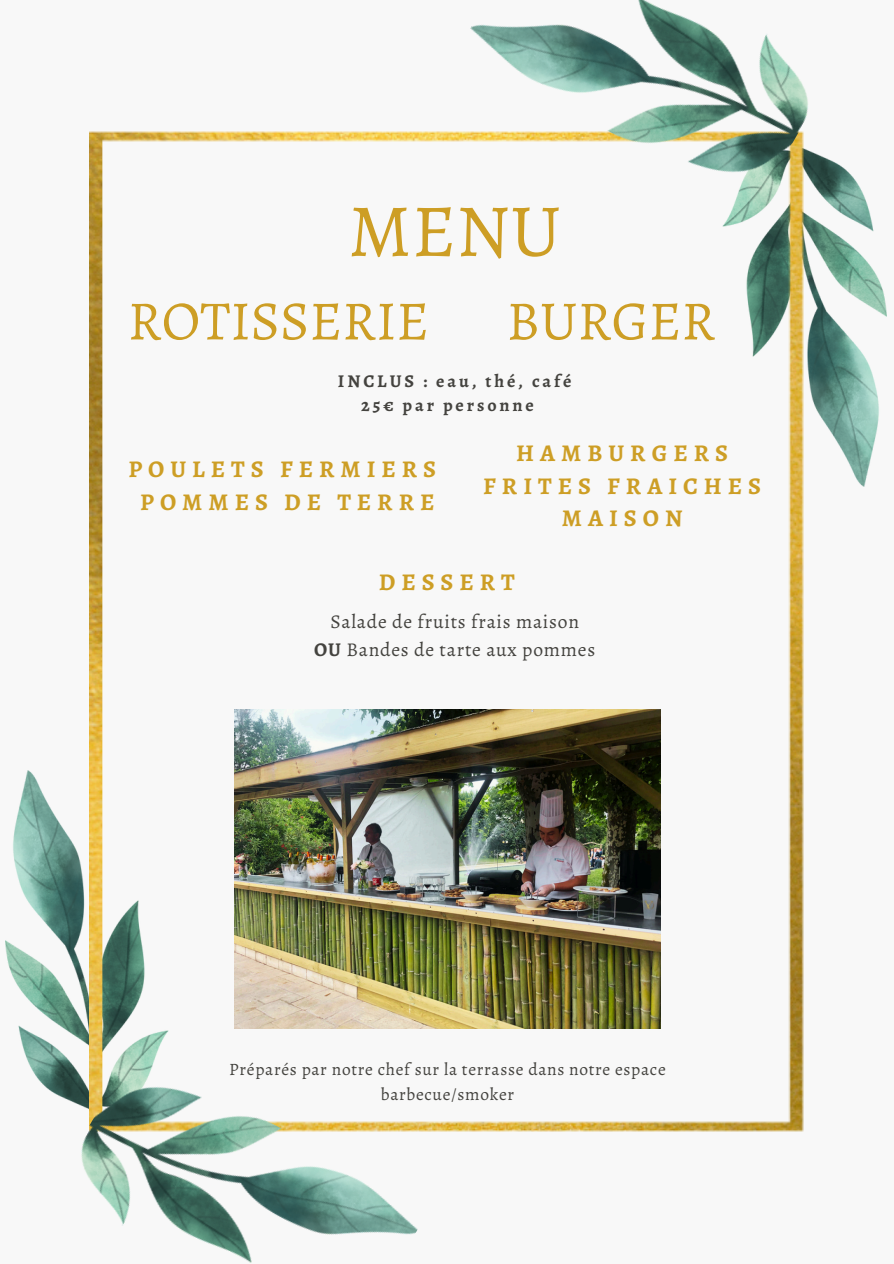
<style>
.page{position:relative;width:894px;height:1264px;background:#fff}
.page>*{position:absolute;margin:0;border:0;box-sizing:border-box;transform-origin:0 0}
.t1{font:75px "Alegreya";color:#cd9e25}
.t2{font:55.5px "Alegreya";color:#cd9e25}
.t3{font:700 24px/32.7px "Alegreya";letter-spacing:.25em;color:#cd9e25;text-align:center}
.t4{font:19.5px/28.2px "Alegreya";letter-spacing:.04em;color:#44433f;text-align:center}
.t5{font:700 18px "Alegreya";letter-spacing:.16em;color:#44433f}
.t6{font:17.4px/25px "Alegreya";letter-spacing:.04em;color:#44433f;text-align:center}
.s1{font-weight:700}
</style>
<div class="page">
<div style="left:0;top:0;width:893px;height:1263px;background:#f8f8f8"></div>
<img style="left:6px;top:770px;width:83px;height:323px">
<img style="left:804px;top:161px;width:81px;height:325px">
<img style="left:89px;top:132px;width:715px;height:999px">
<img style="left:460px;top:0;width:373px;height:213px">
<img style="left:54px;top:1045px;width:373px;height:218px">
<img style="left:235px;top:709px;width:425px;height:319px">
<h4 class="t1" style="left:348px;top:180px;width:214px">MENU</h4>
<h2 class="t2" style="left:128px;top:283px;width:303px">ROTISSERIE</h2>
<p class="t2" style="left:506px;top:283px;width:210px">BURGER</p>
<h3 class="t5" style="left:338px;top:368px;width:235px">INCLUS : eau, thé, café</h3>
<p class="t5" style="left:361px;top:393px;width:174px">25€ par personne</p>
<p class="t3" style="left:128px;top:453px;width:309px">POULETS FERMIERS<br>POMMES DE TERRE</p>
<h5 class="t3" style="left:483px;top:436px;width:279px">HAMBURGERS<br>FRITES FRAICHES<br>MAISON</h5>
<h3 class="t3" style="left:378px;top:565px;width:138px">DESSERT</h3>
<h3 class="t4" style="left:314px;top:607px;width:282px">Salade de fruits frais maison<br><span class="s1">OU</span> Bandes de tarte aux pommes</h3>
<p class="t6" style="left:229px;top:1056px;width:438px">Préparés par notre chef sur la terrasse dans notre espace barbecue/smoker</p>
</div>
